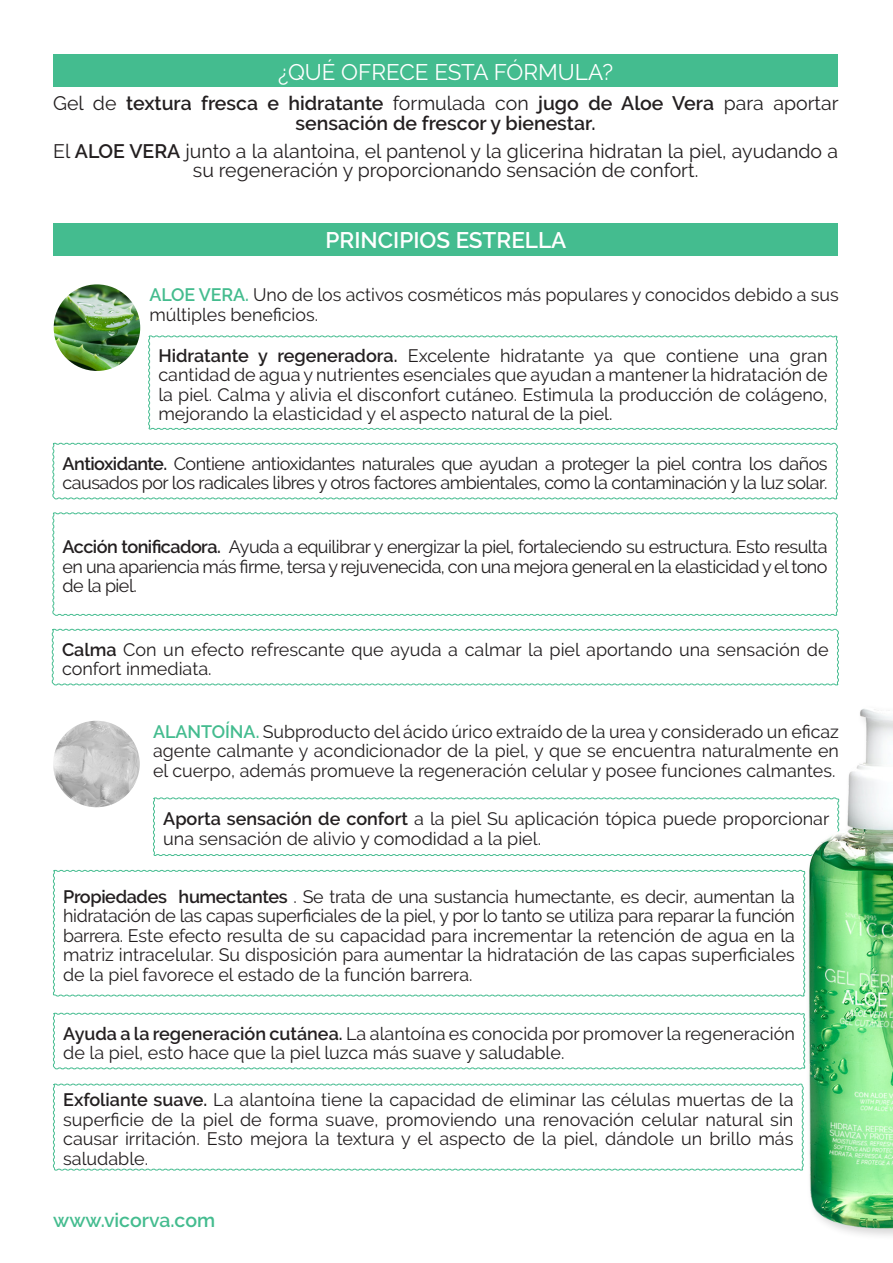
<style>
.page{position:relative;width:893px;height:1263px;background:#fff}
.page>*{position:absolute;margin:0;border:0;box-sizing:border-box;transform-origin:0 0}
.t1{font:22.5px "Raleway";color:#fff}
.t2{font:600 22.5px "Raleway";color:#fff}
.cuerpo_formula{font:19.5px/19.5px "Raleway";color:#231f20;text-align:center}
.cuerpo_formula-2{font:600 19.5px/19.5px "Raleway";color:#231f20;text-align:center}
.t3{font:600 19.5px "Raleway";color:#44bc8f}
.t4{font:18px/19.5px "Raleway";color:#231f20;text-align:justify}
.t5{font:18px/19.5px "Raleway";letter-spacing:-.03em;color:#231f20}
.s1{font-weight:400}
.s2{font-weight:600}
.s3{font-weight:600;color:#44bc8e}
.s4{font-weight:600;color:#44bc8f}
</style>
<div class="page">
<div style="left:53px;top:54px;width:785px;height:33px;background:#44bc8f"></div>
<div style="left:53px;top:223px;width:785px;height:33px;background:#44bc8f"></div>
<svg style="left:53px;top:869px;width:751px;height:128px"></svg>
<svg style="left:153px;top:797px;width:651px;height:59px"></svg>
<svg style="left:53px;top:1012px;width:751px;height:58px"></svg>
<svg style="left:53px;top:1083px;width:751px;height:88px"></svg>
<img style="left:53px;top:721px;width:87px;height:86px;border-radius:43px">
<svg style="left:148px;top:335px;width:690px;height:95px"></svg>
<svg style="left:52px;top:442px;width:786px;height:58px"></svg>
<svg style="left:52px;top:512px;width:786px;height:104px"></svg>
<img style="left:54px;top:284px;width:86px;height:87px;border-radius:43px">
<svg style="left:51px;top:628px;width:788px;height:58px"></svg>
<img style="left:805px;top:680px;width:88px;height:556px">
<p class="t1" style="left:278px;top:59px;width:336px">¿QUÉ OFRECE ESTA FÓRMULA?</p>
<p class="cuerpo_formula-2" style="left:53px;top:94px;width:787px"><span class="s1">Gel de</span> textura fresca e hidratante <span class="s1">formulada con</span> jugo de Aloe Vera <span class="s1">para aportar </span>sensación de frescor y bienestar.</p>
<p class="cuerpo_formula" style="left:53px;top:141px;width:786px">El <span class="s2">ALOE VERA</span> junto a la alantoina, el pantenol y la glicerina hidratan la piel, ayudando a su regeneración y proporcionando sensación de confort.</p>
<p class="t2" style="left:326px;top:227px;width:242px">PRINCIPIOS ESTRELLA</p>
<p class="t4" style="left:149px;top:285px;width:691px"><span class="s3">ALOE VERA.</span> Uno de los activos cosméticos más populares y conocidos debido a sus múltiples beneficios.</p>
<p class="t4" style="left:158px;top:346px;width:671px"><span class="s2">Hidratante y regeneradora.</span> Excelente hidratante ya que contiene una gran cantidad de agua y nutrientes esenciales que ayudan a mantener la hidratación de la piel. Calma y alivia el disconfort cutáneo. Estimula la producción de colágeno, mejorando la elasticidad y el aspecto natural de la piel.</p>
<p class="t5" style="left:63px;top:454px;width:766px"><span class="s2">Antioxidante.</span> Contiene antioxidantes naturales que ayudan a proteger la piel contra los daños causados por los radicales libres y otros factores ambientales, como la contaminación y la luz solar.</p>
<p class="t4" style="left:63px;top:537px;width:766px"><span class="s2">Acción tonificadora.</span> Ayuda a equilibrar y energizar la piel, fortaleciendo su estructura. Esto resulta en una apariencia más firme, tersa y rejuvenecida, con una mejora general en la elasticidad y el tono de la piel.</p>
<p class="t4" style="left:62px;top:640px;width:768px"><span class="s2">Calma</span> Con un efecto refrescante que ayuda a calmar la piel aportando una sensación de confort inmediata.</p>
<p class="t4" style="left:153px;top:721px;width:687px"><span class="s4">ALANTOÍNA.</span> Subproducto del ácido úrico extraído de la urea y considerado un eficaz agente calmante y acondicionador de la piel, y que se encuentra naturalmente en el cuerpo, además promueve la regeneración celular y posee funciones calmantes.</p>
<p class="t4" style="left:163px;top:809px;width:668px"><span class="s2">Aporta sensación de confort</span> a la piel Su aplicación tópica puede proporcionar una sensación de alivio y comodidad a la piel.</p>
<p class="t4" style="left:63px;top:886px;width:733px"><span class="s2">Propiedades humectantes</span> . Se trata de una sustancia humectante, es decir, aumentan la hidratación de las capas superficiales de la piel, y por lo tanto se utiliza para reparar la función barrera. Este efecto resulta de su capacidad para incrementar la retención de agua en la matriz intracelular. Su disposición para aumentar la hidratación de las capas superficiales de la piel favorece el estado de la función barrera.</p>
<p class="t4" style="left:63px;top:1024px;width:733px"><span class="s2">Ayuda a la regeneración cutánea.</span> La alantoína es conocida por promover la regeneración de la piel, esto hace que la piel luzca más suave y saludable.</p>
<p class="t4" style="left:63px;top:1090px;width:732px"><span class="s2">Exfoliante suave.</span> La alantoína tiene la capacidad de eliminar las células muertas de la superficie de la piel de forma suave, promoviendo una renovación celular natural sin causar irritación. Esto mejora la textura y el aspecto de la piel, dándole un brillo más saludable.</p>
<p class="t3" style="left:53px;top:1209px;width:164px">www.vicorva.com</p>
</div>
